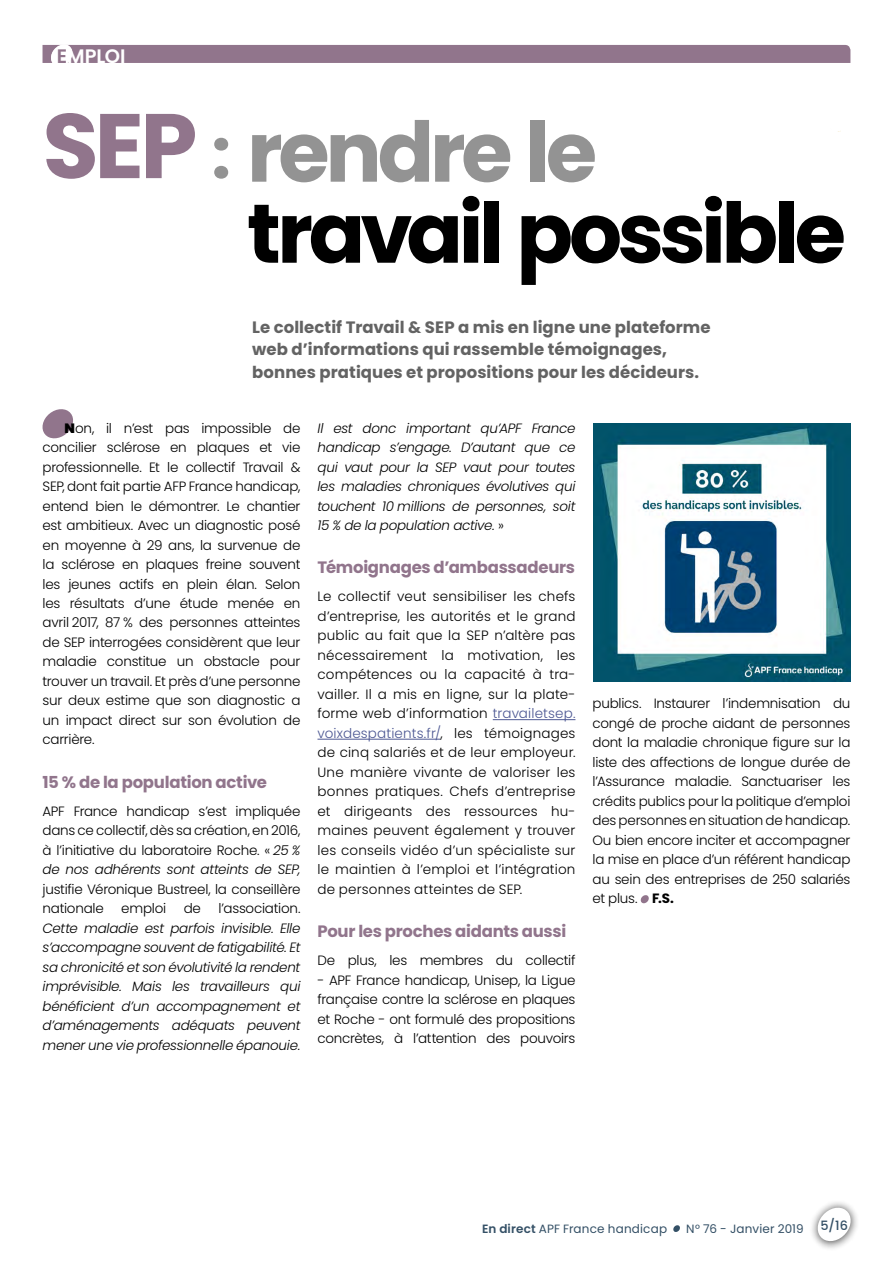
<style>
.page{position:relative;width:893px;height:1263px;background:#fff}
.page>*{position:absolute;margin:0;border:0;box-sizing:border-box;transform-origin:0 0}
.t1{font:700 83.4px/81px "Poppins";letter-spacing:-.05em;color:#000}
.t2{font:600 19.5px "Poppins";color:#fff}
.t3{font:700 16.5px/22.5px "Poppins";letter-spacing:.005em;color:#636363}
.t4{font:700 16.5px "Poppins";letter-spacing:-.015em;color:#91758c}
.t5{font:300 13.5px/19.5px "Poppins";letter-spacing:-.02em;color:#000;text-align:justify}
.t6{font:italic 300 13.5px/19.5px "Poppins";letter-spacing:-.02em;color:#000;text-align:justify}
.t7{font:500 12.9px "Poppins";color:#345066}
.t8{font:12px "Poppins";letter-spacing:.015em;color:#345066}
.s1{color:#91758c}
.s2{font-size:91.5px;color:#91758c}
.s3{font-size:69px;color:#939393}
.s4{color:#939393}
.s5{font-weight:900}
.s6{font-style:italic}
.s7{font-style:normal}
.s8{color:#4d5893}
.s9{font-weight:700}
.s10{font-weight:600}
</style>
<div class="page">
<div style="left:809px;top:1199px;width:50px;height:51px;background:#000;opacity:.75"></div>
<svg style="left:815px;top:1205px;width:38px;height:38px"></svg>
<svg style="left:673px;top:1225px;width:7px;height:7px"></svg>
<div style="left:43px;top:45px;width:807px;height:18px;background:#91758c"></div>
<svg style="left:42px;top:409px;width:31px;height:30px"></svg>
<hr style="left:493px;top:719px;width:82px;height:1px;background:#4d5893">
<hr style="left:317px;top:739px;width:123px;height:1px;background:#4d5893">
<svg style="left:640px;top:895px;width:9px;height:9px"></svg>
<img style="left:593px;top:424px;width:258px;height:257px">
<h2 class="t2" style="left:57px;top:45px;width:70px"><span class="s1">E</span>MPLOI</h2>
<h1 class="t1" style="left:247px;top:112px;width:600px;text-indent:-204px"><span class="s2">SEP</span> <span class="s3">:</span> <span class="s4">rendre le </span>travail possible</h1>
<p class="t3" style="left:252px;top:316px;width:460px">Le collectif Travail &amp; SEP a mis en ligne une plateforme web d’informations qui rassemble témoignages, bonnes pratiques et propositions pour les décideurs.</p>
<p class="t5" style="left:43px;top:418px;width:259px;text-indent:22px"><span class="s5">N</span>on, il n’est pas impossible de concilier sclérose en plaques et vie professionnelle. Et le collectif Travail &amp; SEP, dont fait partie AFP France handicap, entend bien le démontrer. Le chantier est ambitieux. Avec un diagnostic posé en moyenne à 29 ans, la survenue de la sclérose en plaques freine souvent les jeunes actifs en plein élan. Selon les résultats d’une étude menée en avril 2017, 87 % des personnes atteintes de SEP interrogées considèrent que leur maladie constitue un obstacle pour trouver un travail. Et près d’une personne sur deux estime que son diagnostic a un impact direct sur son évolution de carrière.</p>
<p class="t4" style="left:43px;top:772px;width:226px">15 % de la population active</p>
<p class="t5" style="left:43px;top:801px;width:259px">APF France handicap s’est impliquée dans ce collectif, dès sa création, en 2016, à l’initiative du laboratoire Roche. « <span class="s6">25 % de nos adhérents sont atteints de SEP,</span></p>
<p class="t5" style="left:43px;top:879px;width:259px">justifie Véronique Bustreel, la conseillère nationale</p>
<p class="t5" style="left:121px;top:899px;width:47px">emploi</p>
<p class="t5" style="left:184px;top:899px;width:19px">de</p>
<p class="t5" style="left:218px;top:899px;width:84px">l’association.</p>
<p class="t6" style="left:43px;top:918px;width:259px">Cette maladie est parfois invisible. Elle s’accompagne souvent de fatigabilité. Et sa chronicité et son évolutivité la rendent imprévisible. Mais les travailleurs qui bénéficient d’un accompagnement et d’aménagements adéquats peuvent mener une vie professionnelle épanouie.</p>
<p class="t6" style="left:317px;top:418px;width:259px">Il est donc important qu’APF France handicap s’engage. D’autant que ce qui vaut pour la SEP vaut pour toutes les maladies chroniques évolutives qui touchent 10 millions de personnes, soit 15 % de la population active. <span class="s7">»</span></p>
<p class="t4" style="left:317px;top:558px;width:259px">Témoignages d’ambassadeurs</p>
<p class="t5" style="left:317px;top:587px;width:259px">Le collectif veut sensibiliser les chefs d’entreprise, les autorités et le grand public au fait que la SEP n’altère pas nécessairement la motivation, les compétences ou la capacité à tra&shy;vailler. Il a mis en ligne, sur la plate&shy;forme web d’information <span class="s8">travailetsep. voixdespatients.fr/</span>, les témoignages de cinq salariés et de leur employeur.<br>Une manière vivante de valoriser les bonnes pratiques. Chefs d’entreprise et dirigeants des ressources hu&shy;maines peuvent également y trouver les conseils vidéo d’un spécialiste sur le maintien à l’emploi et l’intégration de personnes atteintes de SEP.</p>
<p class="t4" style="left:317px;top:922px;width:250px">Pour les proches aidants aussi</p>
<p class="t5" style="left:317px;top:951px;width:259px">De plus, les membres du collectif</p>
<p class="t5" style="left:317px;top:970px;width:259px">- APF France handicap, Unisep, la Ligue française contre la sclérose en plaques et Roche - ont formulé des propositions concrètes, à l’attention des pouvoirs</p>
<p class="t5" style="left:592px;top:694px;width:259px">publics. Instaurer l’indemnisation du congé de proche aidant de personnes dont la maladie chronique figure sur la liste des affections de longue durée de l’Assurance maladie. Sanctuariser les crédits publics pour la politique d’emploi des personnes en situation de handicap.<br>Ou bien encore inciter et accompagner la mise en place d’un référent handicap au sein des entreprises de 250 salariés et plus. <span class="s9">F.S.</span></p>
<p class="t8" style="left:482px;top:1222px;width:187px"><span class="s10">En direct</span> APF France handicap</p>
<p class="t8" style="left:686px;top:1222px;width:119px">N° 76 - Janvier 2019</p>
<p class="t7" style="left:820px;top:1217px;width:29px">5/16</p>
</div>
